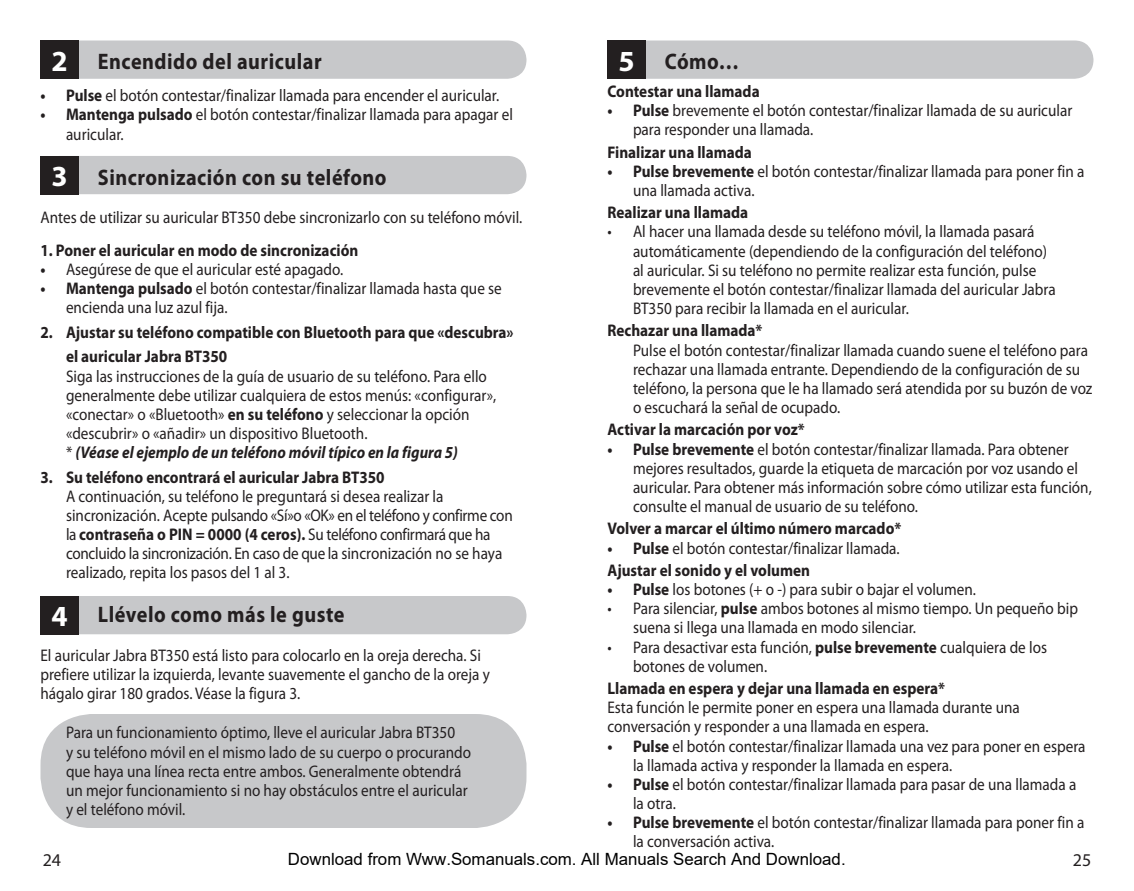
<style>
.page{position:relative;width:1134px;height:891px;background:#fff}
.page>*{position:absolute;margin:0;border:0;box-sizing:border-box;transform-origin:0 0}
.t1{font:700 29.25px "Myriad Pro";color:#fff}
.t2{font:700 22.5px "Myriad Pro";letter-spacing:.025em;color:#231f20;scale:.9 1}
.t3{font:18px "Myriad Pro";color:#231f20}
.t4{font:16.88px/19.1px "Myriad Pro";color:#231f20;scale:.9 1}
.t5{font:700 16.88px/24.8px "Myriad Pro";color:#231f20;scale:.9 1}
.t6{font:16.88px "Arial";color:#000}
.s1{font-size:29.25px;color:#fff}
.s2{font-weight:700}
.s3{font-weight:700;font-style:italic}
</style>
<div class="page">
<div style="left:646px;top:40px;width:448px;height:39px;background:#c7c8ca"></div>
<div style="left:608px;top:40px;width:38px;height:39px;background:#231f20"></div>
<div style="left:40px;top:714px;width:486px;height:114px;background:#c7c8ca"></div>
<div style="left:40px;top:156px;width:486px;height:38px;background:#c7c8ca"></div>
<div style="left:41px;top:156px;width:38px;height:38px;background:#231f20"></div>
<div style="left:40px;top:596px;width:486px;height:38px;background:#c7c8ca"></div>
<div style="left:41px;top:596px;width:38px;height:38px;background:#231f20"></div>
<div style="left:40px;top:40px;width:486px;height:39px;background:#c7c8ca"></div>
<div style="left:41px;top:40px;width:38px;height:39px;background:#231f20"></div>
<h2 class="t2" style="left:52px;top:48px;width:302px"><span class="s1">2</span> Encendido del auricular</h2>
<p class="t4" style="left:40px;top:86px;width:511px"><span class="s2">• Pulse</span> el botón contestar/finalizar llamada para encender el auricular.</p>
<p class="t4" style="left:66px;top:106px;width:498px;text-indent:-26px"><span class="s2">• Mantenga pulsado</span> el botón contestar/finalizar llamada para apagar el auricular.</p>
<h2 class="t2" style="left:98px;top:164px;width:322px">Sincronización con su teléfono</h2>
<p class="t4" style="left:40px;top:208px;width:537px">Antes de utilizar su auricular BT350 debe sincronizarlo con su teléfono móvil.</p>
<p class="t5" style="left:40px;top:238px;width:355px">1. Poner el auricular en modo de sincronización</p>
<p class="t4" style="left:40px;top:260px;width:338px"><span class="s2">•</span> Asegúrese de que el auricular esté apagado.</p>
<p class="t4" style="left:66px;top:279px;width:486px;text-indent:-26px"><span class="s2">• Mantenga pulsado</span> el botón contestar/finalizar llamada hasta que se encienda una luz azul fija.</p>
<p class="t5" style="left:66px;top:320px;width:499px;text-indent:-26px">2. Ajustar su teléfono compatible con Bluetooth para que «descubra» el auricular Jabra BT350</p>
<p class="t4" style="left:66px;top:367px;width:479px">Siga las instrucciones de la guía de usuario de su teléfono. Para ello generalmente debe utilizar cualquiera de estos menús: «configurar», «conectar» o «Bluetooth» <span class="s2">en su teléfono</span> y seleccionar la opción «descubrir» o «añadir» un dispositivo Bluetooth.<br>* <span class="s3">(Véase el ejemplo de un teléfono móvil típico en la figura 5)</span></p>
<p class="t5" style="left:41px;top:465px;width:384px">3. Su teléfono encontrará el auricular Jabra BT350</p>
<p class="t4" style="left:66px;top:487px;width:498px">A continuación, su teléfono le preguntará si desea realizar la sincronización. Acepte pulsando «Sí»o «OK» en el teléfono y confirme con la <span class="s2">contraseña o PIN = 0000 (4 ceros).</span> Su teléfono confirmará que ha concluido la sincronización. En caso de que la sincronización no se haya realizado, repita los pasos del 1 al 3.</p>
<h2 class="t2" style="left:98px;top:602px;width:276px">Llévelo como más le guste</h2>
<p class="t4" style="left:40px;top:646px;width:501px">El auricular Jabra BT350 está listo para colocarlo en la oreja derecha. Si prefiere utilizar la izquierda, levante suavemente el gancho de la oreja y hágalo girar 180 grados. Véase la figura 3.</p>
<p class="t4" style="left:66px;top:724px;width:452px">Para un funcionamiento óptimo, lleve el auricular Jabra BT350<br>y su teléfono móvil en el mismo lado de su cuerpo o procurando que haya una línea recta entre ambos. Generalmente obtendrá un mejor funcionamiento si no hay obstáculos entre el auricular y el teléfono móvil.</p>
<p class="t6" style="left:288px;top:850px;width:559px">Download from Www.Somanuals.com. All Manuals Search And Download.</p>
<h2 class="t2" style="left:619px;top:48px;width:135px"><span class="s1">5</span> Cómo…</h2>
<p class="t5" style="left:608px;top:79px;width:171px">Contestar una llamada</p>
<p class="t4" style="left:633px;top:101px;width:490px;text-indent:-26px"><span class="s2">• Pulse</span> brevemente el botón contestar/finalizar llamada de su auricular para responder una llamada.</p>
<p class="t5" style="left:608px;top:140px;width:162px">Finalizar una llamada</p>
<p class="t4" style="left:633px;top:162px;width:503px;text-indent:-26px"><span class="s2">• Pulse brevemente</span> el botón contestar/finalizar llamada para poner fin a una llamada activa.</p>
<p class="t5" style="left:608px;top:201px;width:158px">Realizar una llamada</p>
<p class="t4" style="left:633px;top:223px;width:471px;text-indent:-26px">• Al hacer una llamada desde su teléfono móvil, la llamada pasará automáticamente (dependiendo de la configuración del teléfono) al auricular. Si su teléfono no permite realizar esta función, pulse brevemente el botón contestar/finalizar llamada del auricular Jabra BT350 para recibir la llamada en el auricular.</p>
<p class="t5" style="left:608px;top:319px;width:174px">Rechazar una llamada*</p>
<p class="t4" style="left:633px;top:341px;width:512px">Pulse el botón contestar/finalizar llamada cuando suene el teléfono para rechazar una llamada entrante. Dependiendo de la configuración de su teléfono, la persona que le ha llamado será atendida por su buzón de voz o escuchará la señal de ocupado.</p>
<p class="t5" style="left:608px;top:418px;width:221px">Activar la marcación por voz*</p>
<p class="t4" style="left:633px;top:440px;width:511px;text-indent:-26px"><span class="s2">• Pulse brevemente</span> el botón contestar/finalizar llamada. Para obtener mejores resultados, guarde la etiqueta de marcación por voz usando el auricular. Para obtener más información sobre cómo utilizar esta función, consulte el manual de usuario de su teléfono.</p>
<p class="t5" style="left:608px;top:517px;width:328px">Volver a marcar el último número marcado*</p>
<p class="t4" style="left:608px;top:537px;width:326px;line-height:22.5px"><span class="s2">• Pulse</span> el botón contestar/finalizar llamada.<br><span class="s2">Ajustar el sonido y el volumen</span></p>
<p class="t4" style="left:608px;top:580px;width:411px"><span class="s2">• Pulse</span> los botones (+ o -) para subir o bajar el volumen.</p>
<p class="t4" style="left:633px;top:599px;width:496px;text-indent:-26px">• Para silenciar, <span class="s2">pulse</span> ambos botones al mismo tiempo. Un pequeño bip suena si llega una llamada en modo silenciar.</p>
<p class="t4" style="left:633px;top:638px;width:462px;text-indent:-26px">• Para desactivar esta función, <span class="s2">pulse brevemente</span> cualquiera de los botones de volumen.</p>
<p class="t5" style="left:608px;top:676px;width:377px">Llamada en espera y dejar una llamada en espera*</p>
<p class="t4" style="left:608px;top:698px;width:460px">Esta función le permite poner en espera una llamada durante una conversación y responder a una llamada en espera.</p>
<p class="t4" style="left:633px;top:737px;width:504px;text-indent:-26px"><span class="s2">• Pulse</span> el botón contestar/finalizar llamada una vez para poner en espera la llamada activa y responder la llamada en espera.</p>
<p class="t4" style="left:633px;top:775px;width:494px;text-indent:-26px"><span class="s2">• Pulse</span> el botón contestar/finalizar llamada para pasar de una llamada a la otra.</p>
<p class="t4" style="left:633px;top:813px;width:503px;text-indent:-26px"><span class="s2">• Pulse brevemente</span> el botón contestar/finalizar llamada para poner fin a la conversación activa.</p>
<h1 class="t1" style="left:52px;top:160px;width:18px">3</h1>
<h1 class="t1" style="left:52px;top:600px;width:18px">4</h1>
<p class="t3" style="left:43px;top:850px;width:20px">24</p>
<p class="t3" style="left:1073px;top:850px;width:20px">25</p>
</div>
